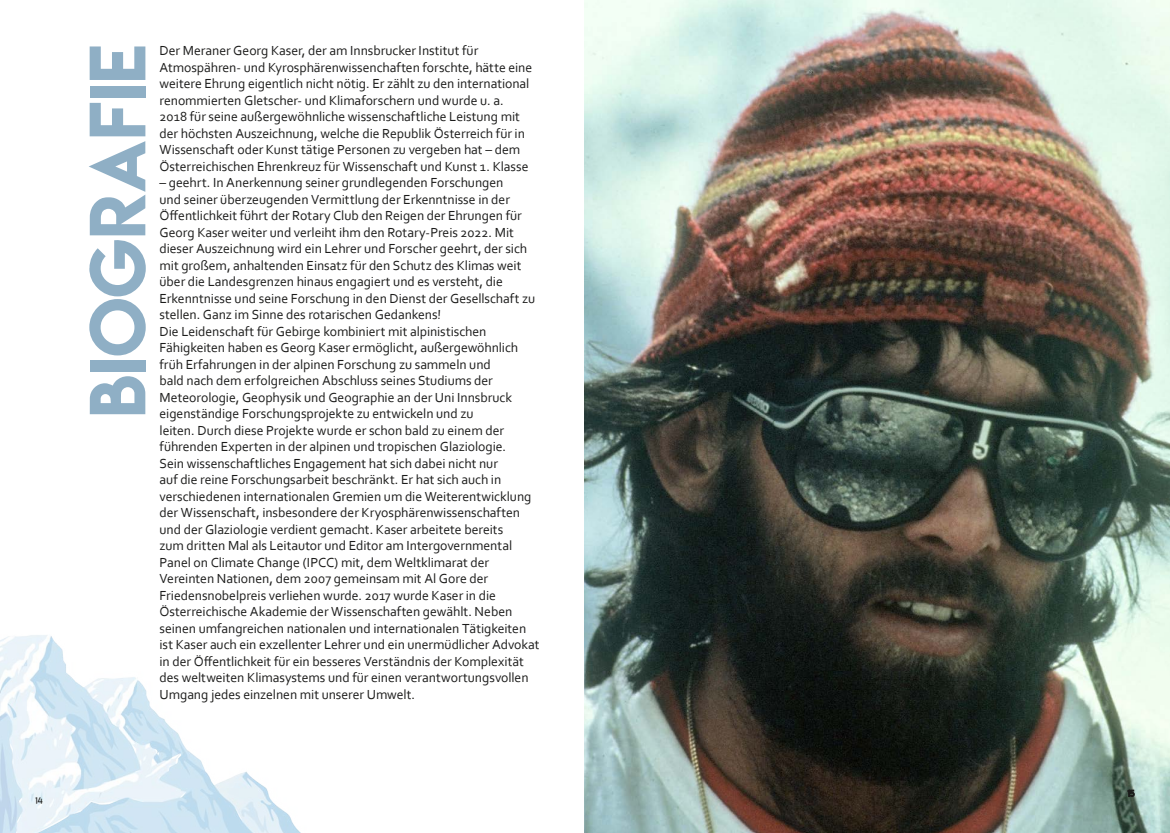
<style>
.page{position:relative;width:1170px;height:833px;background:#fff}
.page>*{position:absolute;margin:0;border:0;box-sizing:border-box;transform-origin:0 0}
.t1{font:70.5px "Lemon Milk";color:#8fafc5}
.t2{font:13.75px/16.5px "Corbel";letter-spacing:-.005em;color:#1c1c1b}
.t3{font:8.75px "Lemon Milklight";color:#1c1c1b}
</style>
<div class="page">
<img style="left:0;top:635px;width:301px;height:198px">
<img style="left:585px;top:0;width:584px;height:833px">
<svg style="left:1127px;top:789px;width:7px;height:8px"></svg>
<p class="t3" style="left:35px;top:795px;width:9px">14</p>
<h1 class="t1" style="left:67px;top:418px;width:374px;rotate:-90deg">BIOGRAFIE</h1>
<p class="t2" style="left:159px;top:42px;width:374px">Der Meraner Georg Kaser, der am Innsbrucker Institut für Atmospähren- und Kyrosphärenwissenchaften forschte, hätte eine weitere Ehrung eigentlich nicht nötig. Er zählt zu den international renommierten Gletscher- und Klimaforschern und wurde u. a.<br>2018 für seine außergewöhnliche wissenschaftliche Leistung mit der höchsten Auszeichnung, welche die Republik Österreich für in Wissenschaft oder Kunst tätige Personen zu vergeben hat – dem Österreichischen Ehrenkreuz für Wissenschaft und Kunst 1. Klasse</p>
<p class="t2" style="left:159px;top:174px;width:381px">– geehrt. In Anerkennung seiner grundlegenden Forschungen<br>und seiner überzeugenden Vermittlung der Erkenntnisse in der Öffentlichkeit führt der Rotary Club den Reigen der Ehrungen für Georg Kaser weiter und verleiht ihm den Rotary-Preis 2022. Mit dieser Auszeichnung wird ein Lehrer und Forscher geehrt, der sich mit großem, anhaltenden Einsatz für den Schutz des Klimas weit über die Landesgrenzen hinaus engagiert und es versteht, die Erkenntnisse und seine Forschung in den Dienst der Gesellschaft zu stellen. Ganz im Sinne des rotarischen Gedankens!<br>Die Leidenschaft für Gebirge kombiniert mit alpinistischen Fähigkeiten haben es Georg Kaser ermöglicht, außergewöhnlich früh Erfahrungen in der alpinen Forschung zu sammeln und<br>bald nach dem erfolgreichen Abschluss seines Studiums der Meteorologie, Geophysik und Geographie an der Uni Innsbruck eigenständige Forschungsprojekte zu entwickeln und zu<br>leiten. Durch diese Projekte wurde er schon bald zu einem der führenden Experten in der alpinen und tropischen Glaziologie.<br>Sein wissenschaftliches Engagement hat sich dabei nicht nur<br>auf die reine Forschungsarbeit beschränkt. Er hat sich auch in verschiedenen internationalen Gremien um die Weiterentwicklung der Wissenschaft, insbesondere der Kryosphärenwissenschaften und der Glaziologie verdient gemacht. Kaser arbeitete bereits<br>zum dritten Mal als Leitautor und Editor am Intergovernmental Panel on Climate Change (IPCC) mit, dem Weltklimarat der Vereinten Nationen, dem 2007 gemeinsam mit Al Gore der Friedensnobelpreis verliehen wurde. 2017 wurde Kaser in die Österreichische Akademie der Wissenschaften gewählt. Neben seinen umfangreichen nationalen und internationalen Tätigkeiten ist Kaser auch ein exzellenter Lehrer und ein unermüdlicher Advokat in der Öffentlichkeit für ein besseres Verständnis der Komplexität des weltweiten Klimasystems und für einen verantwortungsvollen Umgang jedes einzelnen mit unserer Umwelt.</p>
</div>
